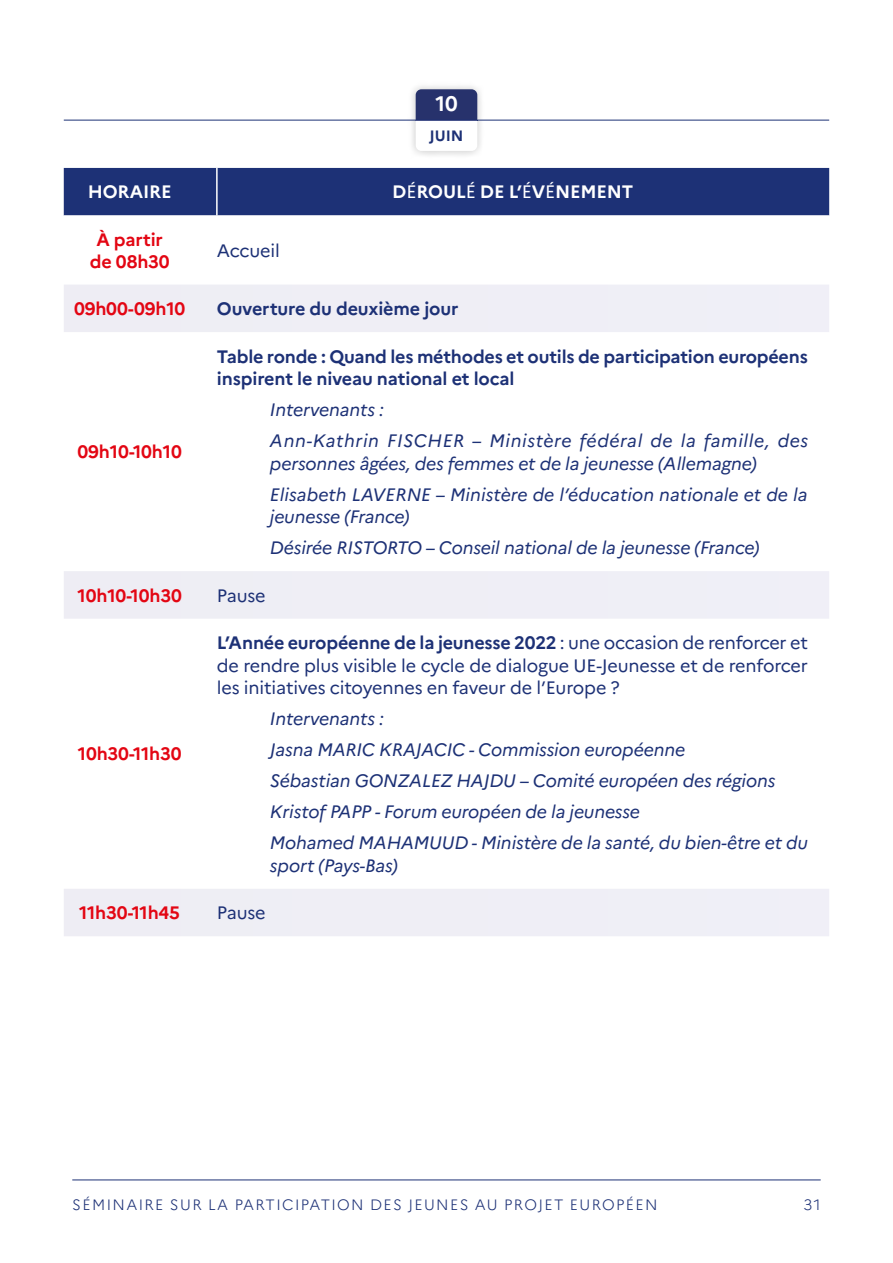
<style>
.page{position:relative;width:893px;height:1263px;background:#fff}
.page>*{position:absolute;margin:0;border:0;box-sizing:border-box;transform-origin:0 0}
.t1{font:700 21px "Marianne";color:#fff}
.Texte{font:italic 18px/22.5px "Marianne";letter-spacing:-.01em;color:#1d3176}
.Texte-2{font:18px/22.5px "Marianne";letter-spacing:-.01em;color:#1d3176;text-align:justify}
.Texte-3{font:700 18px/22.5px "Marianne";letter-spacing:-.015em;color:#1d3176}
.Texte-4{font:italic 18px/22.5px "Marianne";letter-spacing:.01em;color:#1d3176}
.Texte-5{font:700 18px/21.6px "Marianne";letter-spacing:-.01em;color:#e30613;text-align:center}
.Texte-6{font:700 18px "Marianne";letter-spacing:-.01em;color:#fff}
.t2{font:300 15px "Marianne";letter-spacing:.09em;color:#1d3176}
.t3{font:700 15px "Marianne";color:#1d3176}
.s1{font-weight:400}
.s2{font-weight:700}
</style>
<div class="page">
<hr style="left:72px;top:1179px;width:749px;height:1px;background:#1d3176">
<div style="left:64px;top:168px;width:765px;height:47px;background:#1d3176"></div>
<svg style="left:64px;top:285px;width:765px;height:651px"></svg>
<hr style="left:216px;top:168px;width:2px;height:47px;background:#fff">
<div style="left:407px;top:81px;width:79px;height:78px;background:#000;opacity:.21"></div>
<svg style="left:416px;top:89px;width:61px;height:62px"></svg>
<hr style="left:64px;top:120px;width:765px;height:1px;background:#1d3176">
<p class="t1" style="left:435px;top:91px;width:24px">10</p>
<p class="t3" style="left:429px;top:127px;width:36px">JUIN</p>
<p class="Texte-6" style="left:88px;top:181px;width:86px">HORAIRE</p>
<p class="Texte-6" style="left:392px;top:181px;width:243px">D<span class="s1">É</span>ROUL<span class="s1">É</span> DE L’<span class="s1">É</span>V<span class="s1">É</span>NEMENT</p>
<p class="Texte-5" style="left:90px;top:229px;width:81px">À partir de 08h30</p>
<p class="Texte-2" style="left:217px;top:239px;width:65px">Accueil</p>
<p class="Texte-5" style="left:74px;top:298px;width:113px">09h00-09h10</p>
<p class="Texte-3" style="left:217px;top:297px;width:243px">Ouverture du deuxième jour</p>
<p class="Texte-5" style="left:78px;top:441px;width:106px">09h10-10h10</p>
<p class="Texte-3" style="left:217px;top:345px;width:592px">Table ronde : Quand les méthodes et outils de participation européens inspirent le niveau national et local</p>
<p class="Texte" style="left:270px;top:398px;width:116px">Intervenants :</p>
<p class="Texte-4" style="left:270px;top:429px;width:540px">Ann-Kathrin FISCHER – Ministère fédéral de la famille, des personnes âgées, des femmes et de la jeunesse (Allemagne)</p>
<p class="Texte" style="left:270px;top:483px;width:539px">Elisabeth LAVERNE – Ministère de l’éducation nationale et de la jeunesse (France)</p>
<p class="Texte" style="left:270px;top:536px;width:491px">Désirée RISTORTO – Conseil national de la jeunesse (France)</p>
<p class="Texte-5" style="left:78px;top:584px;width:106px">10h10-10h30</p>
<p class="Texte-2" style="left:217px;top:584px;width:50px">Pause</p>
<p class="Texte-5" style="left:78px;top:743px;width:105px">10h30-11h30</p>
<p class="Texte-2" style="left:217px;top:631px;width:593px"><span class="s2">L’Année européenne de la jeunesse 2022</span> : une occasion de renforcer et de rendre plus visible le cycle de dialogue UE-Jeunesse et de renforcer les initiatives citoyennes en faveur de l’Europe ?</p>
<p class="Texte" style="left:270px;top:707px;width:116px">Intervenants :</p>
<p class="Texte" style="left:270px;top:738px;width:417px">Jasna MARIC KRAJACIC - Commission européenne</p>
<p class="Texte" style="left:270px;top:769px;width:507px">Sébastian GONZALEZ HAJDU – Comité européen des régions</p>
<p class="Texte" style="left:270px;top:800px;width:371px">Kristof PAPP - Forum européen de la jeunesse</p>
<p class="Texte" style="left:270px;top:831px;width:540px">Mohamed MAHAMUUD - Ministère de la santé, du bien-être et du sport (Pays-Bas)</p>
<p class="Texte-5" style="left:79px;top:902px;width:102px">11h30-11h45</p>
<p class="Texte-2" style="left:217px;top:901px;width:50px">Pause</p>
<p class="t2" style="left:72px;top:1195px;width:587px">SÉMINAIRE SUR LA PARTICIPATION DES JEUNES AU PROJET EUROPÉEN</p>
<p class="t2" style="left:803px;top:1195px;width:19px">31</p>
</div>
